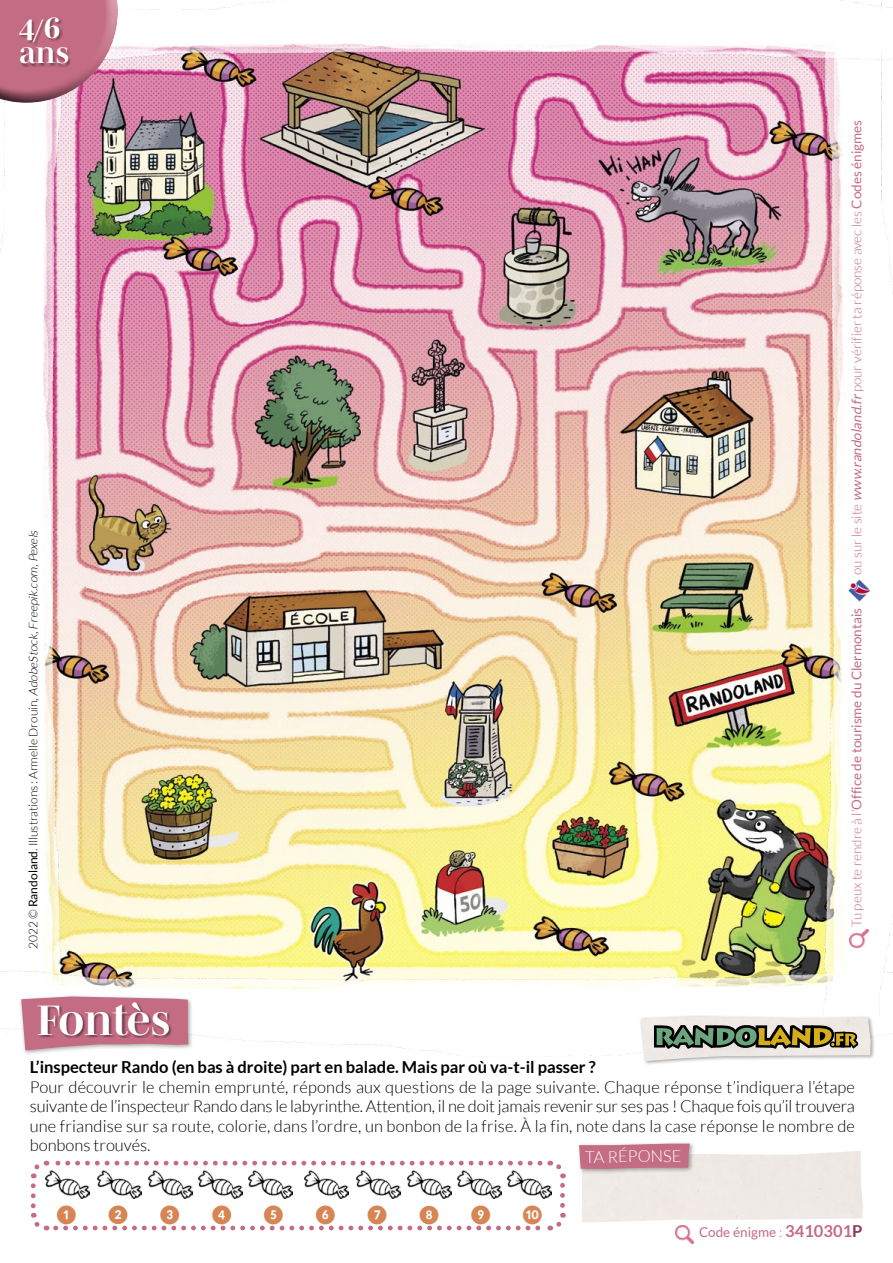
<style>
.page{position:relative;width:893px;height:1263px;background:#fff}
.page>*{position:absolute;margin:0;border:0;box-sizing:border-box;transform-origin:0 0}
.t1{font:700 43.5px "Mencken Std Head";color:#fff}
.t2{font:700 30px/25.5px "Mencken Std Head";color:#fff}
.t3{font:600 18px "Lato";color:#d68655}
.t4{font:300 16.5px/19.5px "Lato";letter-spacing:.01em;color:#000;text-align:justify}
.t5{font:700 16.5px "Lato";color:#000}
.t6{font:300 16.5px "Lato";color:#fff}
.t7{font:300 13.5px "Lato";color:#c36c83}
.t8{font:13.5px "Lato";color:#c36c83}
.t9{font:300 12px "Lato";color:#000}
.s1{font-family:"Lato";font-weight:300}
.s2{font-weight:400}
.s3{font-style:italic}
.s4{font-weight:400;font-style:italic}
.s5{font-weight:300}
.s6{font-weight:700;font-size:16.5px}
.s7{font-weight:700;font-size:16.5px;color:#8a3c56}
</style>
<div class="page">
<img style="left:78px;top:77px;width:730px;height:877px">
<img style="left:0;top:105px;width:78px;height:849px">
<img style="left:0;top:954px;width:891px;height:103px">
<img style="left:808px;top:77px;width:85px;height:938px">
<svg style="left:30px;top:1186px;width:17px;height:45px"></svg>
<svg style="left:56px;top:1213px;width:510px;height:18px"></svg>
<svg style="left:548px;top:1160px;width:18px;height:45px"></svg>
<svg style="left:31px;top:1160px;width:509px;height:18px"></svg>
<img style="left:132px;top:0;width:761px;height:77px">
<div style="left:0;top:0;width:132px;height:83px;background:#fff;opacity:.55"></div>
<div style="left:0;top:0;width:107px;height:105px;background:#000;opacity:.66"></div>
<div style="left:19px;top:17px;width:52px;height:50px;background:#000;opacity:.35"></div>
<img style="left:845px;top:579px;width:25px;height:25px">
<div style="left:19px;top:994px;width:175px;height:61px;background:#000;opacity:.35"></div>
<svg style="left:21px;top:996px;width:167px;height:54px"></svg>
<div style="left:38px;top:1001px;width:134px;height:37px;background:#000;opacity:.45"></div>
<div style="left:576px;top:1141px;width:119px;height:33px;background:#000;opacity:.35"></div>
<svg style="left:579px;top:1144px;width:111px;height:25px"></svg>
<div style="left:638px;top:1014px;width:237px;height:51px;background:#000;opacity:.35"></div>
<img style="left:641px;top:1016px;width:230px;height:45px">
<svg style="left:654px;top:1026px;width:204px;height:22px"></svg>
<div style="left:652px;top:1024px;width:208px;height:26px;border:1px solid #fff"></div>
<img style="left:675px;top:1225px;width:19px;height:19px">
<img style="left:850px;top:929px;width:18px;height:19px">
<img style="left:45px;top:1170px;width:44px;height:29px">
<img style="left:304px;top:1170px;width:44px;height:29px">
<img style="left:98px;top:1170px;width:44px;height:29px">
<img style="left:357px;top:1170px;width:44px;height:29px">
<img style="left:148px;top:1170px;width:44px;height:29px">
<img style="left:407px;top:1170px;width:44px;height:29px">
<img style="left:198px;top:1170px;width:44px;height:29px">
<img style="left:457px;top:1170px;width:44px;height:29px">
<img style="left:249px;top:1170px;width:44px;height:29px">
<img style="left:508px;top:1170px;width:44px;height:29px">
<h2 class="t2" style="left:19px;top:14px;width:52px">4<span class="s1">/</span>6 ans</h2>
<p class="t9" style="left:27px;top:949px;width:423px;rotate:-90deg">2022 © <span class="s2">Randoland</span>. Illustrations : Armelle Drouin, <span class="s3">AdobeStock,Freepik.com,Pexels</span></p>
<h1 class="t1" style="left:37px;top:995px;width:135px">Fontès</h1>
<p class="t7" style="left:849px;top:575px;width:456px;rotate:-90deg">ou sur le site <span class="s4">www.randoland.fr</span> pour vérifier ta réponse avec les <span class="s2">Codes énigmes</span></p>
<p class="t8" style="left:849px;top:927px;width:321px;rotate:-90deg"><span class="s5">Tu peux te rendre à l’</span>Office de tourisme du Clermontais</p>
<p class="t5" style="left:30px;top:1058px;width:567px">L’inspecteur Rando (en bas à droite) part en balade. Mais par où va-t-il passer ?</p>
<p class="t4" style="left:30px;top:1077px;width:827px">Pour découvrir le chemin emprunté, réponds aux questions de la page suivante. Chaque réponse t’indiquera l’étape suivante de l’inspecteur Rando dans le labyrinthe. Attention, il ne doit jamais revenir sur ses pas ! Chaque fois qu’il trouvera une friandise sur sa route, colorie, dans l’ordre, un bonbon de la frise. À la fin, note dans la case réponse le nombre de bonbons trouvés.</p>
<p class="t6" style="left:585px;top:1148px;width:98px;rotate:-1deg">TA RÉPONSE</p>
<p class="t3" style="left:56px;top:1201px;width:22px">❶</p>
<p class="t3" style="left:108px;top:1201px;width:22px">❷</p>
<p class="t3" style="left:160px;top:1201px;width:22px">❸</p>
<p class="t3" style="left:212px;top:1201px;width:22px">❹</p>
<p class="t3" style="left:264px;top:1201px;width:22px">❺</p>
<p class="t3" style="left:315px;top:1201px;width:22px">❻</p>
<p class="t3" style="left:367px;top:1201px;width:22px">❼</p>
<p class="t3" style="left:419px;top:1201px;width:22px">❽</p>
<p class="t3" style="left:471px;top:1201px;width:22px">❾</p>
<p class="t3" style="left:523px;top:1201px;width:22px">❿</p>
<p class="t8" style="left:699px;top:1225px;width:165px">Code énigme <span class="s5">:</span> <span class="s6">3410301</span><span class="s7">P</span></p>
</div>
